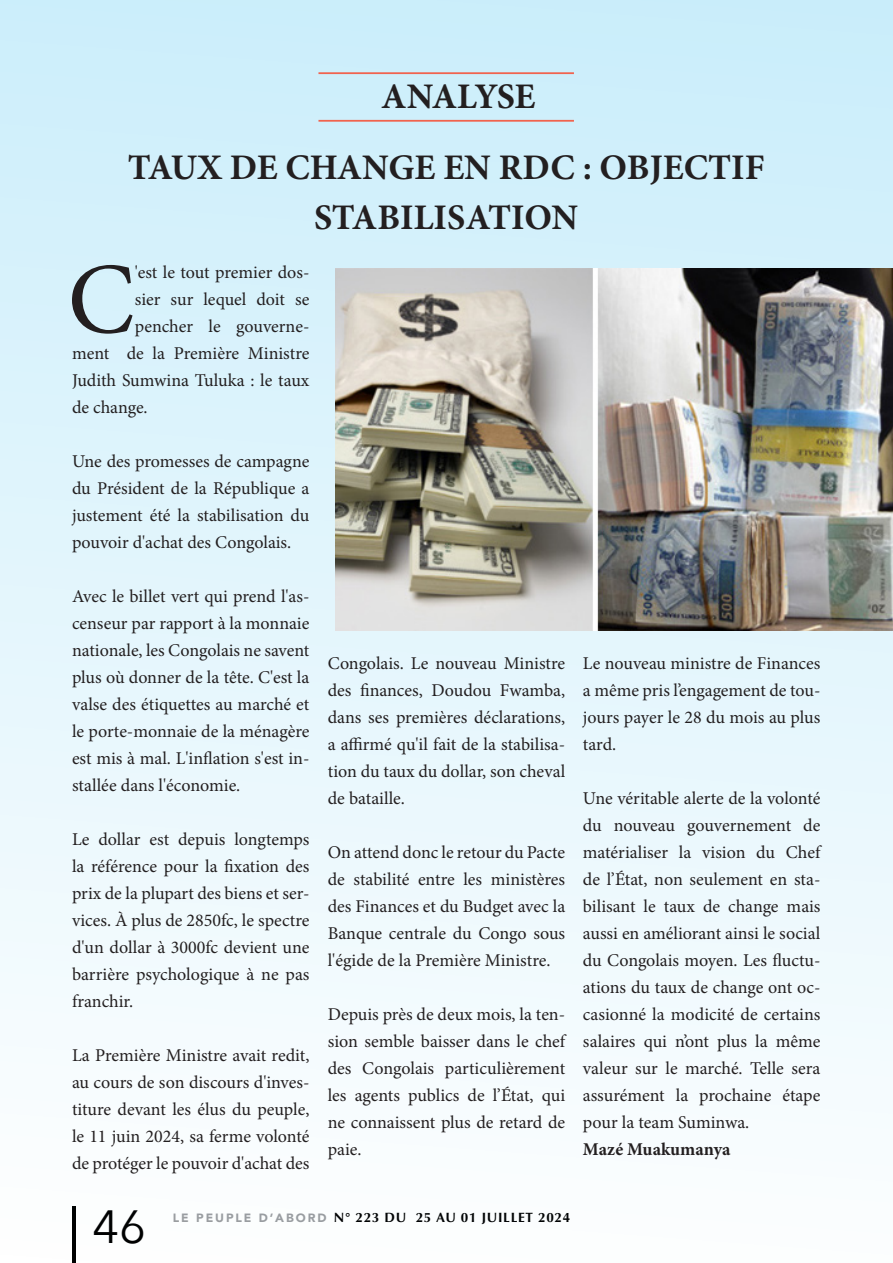
<style>
.page{position:relative;width:893px;height:1263px;background:#fff}
.page>*{position:absolute;margin:0;border:0;box-sizing:border-box;transform-origin:0 0}
.Texte_de_titre-_Alig{font:101.1px "Minion Pro";color:#231f20}
.t1{font:46.5px "Avenir Next";color:#000}
.t2{font:700 36px/49.5px "Minion Pro";color:#231f20;text-align:center}
.t3{font:700 36px "Minion Pro";letter-spacing:-.02em;color:#231f20}
.Texte_de_titre-_Alig-2{font:18px/27px "Minion Pro";color:#231f20;text-align:justify}
.Texte_de_titre-_Alig-3{font:700 18px "Minion Pro";color:#231f20}
.t4{font:700 13.5px "Optima";letter-spacing:.05em;color:#000}
.s1{font-family:"Avenir";font-weight:900;font-size:12px;color:#9b9da0}
</style>
<div class="page">
<div style="left:0;top:0;width:893px;height:1263px;background:linear-gradient(to bottom,#cbedfa,#fdfefe)"></div>
<hr style="left:318px;top:72px;width:256px;height:2px;background:#f1634e">
<hr style="left:318px;top:120px;width:256px;height:2px;background:#f1634e">
<img style="left:336px;top:269px;width:557px;height:361px">
<p class="t3" style="left:381px;top:71px;width:156px">ANALYSE</p>
<p class="t2" style="left:128px;top:143px;width:638px">TAUX DE CHANGE EN RDC : OBJECTIF<br>STABILISATION</p>
<p class="Texte_de_titre-_Alig" style="left:68px;top:232px;width:69px">C</p>
<p class="Texte_de_titre-_Alig-2" style="left:135px;top:259px;width:176px">'est le tout premier dos-</p>
<p class="Texte_de_titre-_Alig-2" style="left:135px;top:286px;width:176px">sier sur lequel doit se</p>
<p class="Texte_de_titre-_Alig-2" style="left:135px;top:313px;width:176px">pencher le gouverne-</p>
<p class="Texte_de_titre-_Alig-2" style="left:72px;top:340px;width:239px">ment de la Première Ministre</p>
<p class="Texte_de_titre-_Alig-2" style="left:72px;top:367px;width:239px">Judith Sumwina Tuluka : le taux</p>
<p class="Texte_de_titre-_Alig-2" style="left:72px;top:394px;width:77px">de change.</p>
<p class="Texte_de_titre-_Alig-2" style="left:72px;top:448px;width:239px">Une des promesses de campagne du Président de la République a justement été la stabilisation du pouvoir d'achat des Congolais.</p>
<p class="Texte_de_titre-_Alig-2" style="left:72px;top:583px;width:239px">Avec le billet vert qui prend l'as&shy;censeur par rapport à la monnaie nationale, les Congolais ne savent plus où donner de la tête. C'est la valse des étiquettes au marché et le porte-monnaie de la ménagère est mis à mal. L'inflation s'est in&shy;stallée dans l'économie.</p>
<p class="Texte_de_titre-_Alig-2" style="left:72px;top:826px;width:239px">Le dollar est depuis longtemps la référence pour la fixation des prix de la plupart des biens et ser&shy;vices. À plus de 2850fc, le spectre d'un dollar à 3000fc devient une barrière psychologique à ne pas franchir.</p>
<p class="Texte_de_titre-_Alig-2" style="left:72px;top:1042px;width:239px">La Première Ministre avait redit, au cours de son discours d'inves&shy;titure devant les élus du peuple, le 11 juin 2024, sa ferme volonté de protéger le pouvoir d'achat des</p>
<p class="Texte_de_titre-_Alig-2" style="left:328px;top:649px;width:239px">Congolais. Le nouveau Ministre des finances, Doudou Fwamba, dans ses premières déclarations, a affirmé qu'il fait de la stabilisa&shy;tion du taux du dollar, son cheval de bataille.</p>
<p class="Texte_de_titre-_Alig-2" style="left:328px;top:838px;width:239px">On attend donc le retour du Pacte de stabilité entre les ministères des Finances et du Budget avec la Banque centrale du Congo sous l'égide de la Première Ministre.</p>
<p class="Texte_de_titre-_Alig-2" style="left:328px;top:1000px;width:239px">Depuis près de deux mois, la ten&shy;sion semble baisser dans le chef des Congolais particulièrement les agents publics de l’État, qui ne connaissent plus de retard de paie.</p>
<p class="Texte_de_titre-_Alig-2" style="left:583px;top:649px;width:239px">Le nouveau ministre de Finances a même pris l’engagement de tou&shy;jours payer le 28 du mois au plus tard.</p>
<p class="Texte_de_titre-_Alig-2" style="left:583px;top:784px;width:239px">Une véritable alerte de la volonté du nouveau gouvernement de matérialiser la vision du Chef de l’État, non seulement en sta&shy;bilisant le taux de change mais aussi en améliorant ainsi le social du Congolais moyen. Les fluctu&shy;ations du taux de change ont oc&shy;casionné la modicité de certains salaires qui n’ont plus la même valeur sur le marché. Telle sera assurément la prochaine étape pour la team Suminwa.</p>
<p class="Texte_de_titre-_Alig-3" style="left:583px;top:1136px;width:149px">Mazé Muakumanya</p>
<h2 class="t1" style="left:92px;top:1187px;width:55px">46</h2>
<p class="t4" style="left:173px;top:1210px;width:399px"><span class="s1">LE PEUPLE D’ABORD</span> N° 223 DU 25 AU 01 JUILLET 2024</p>
</div>
